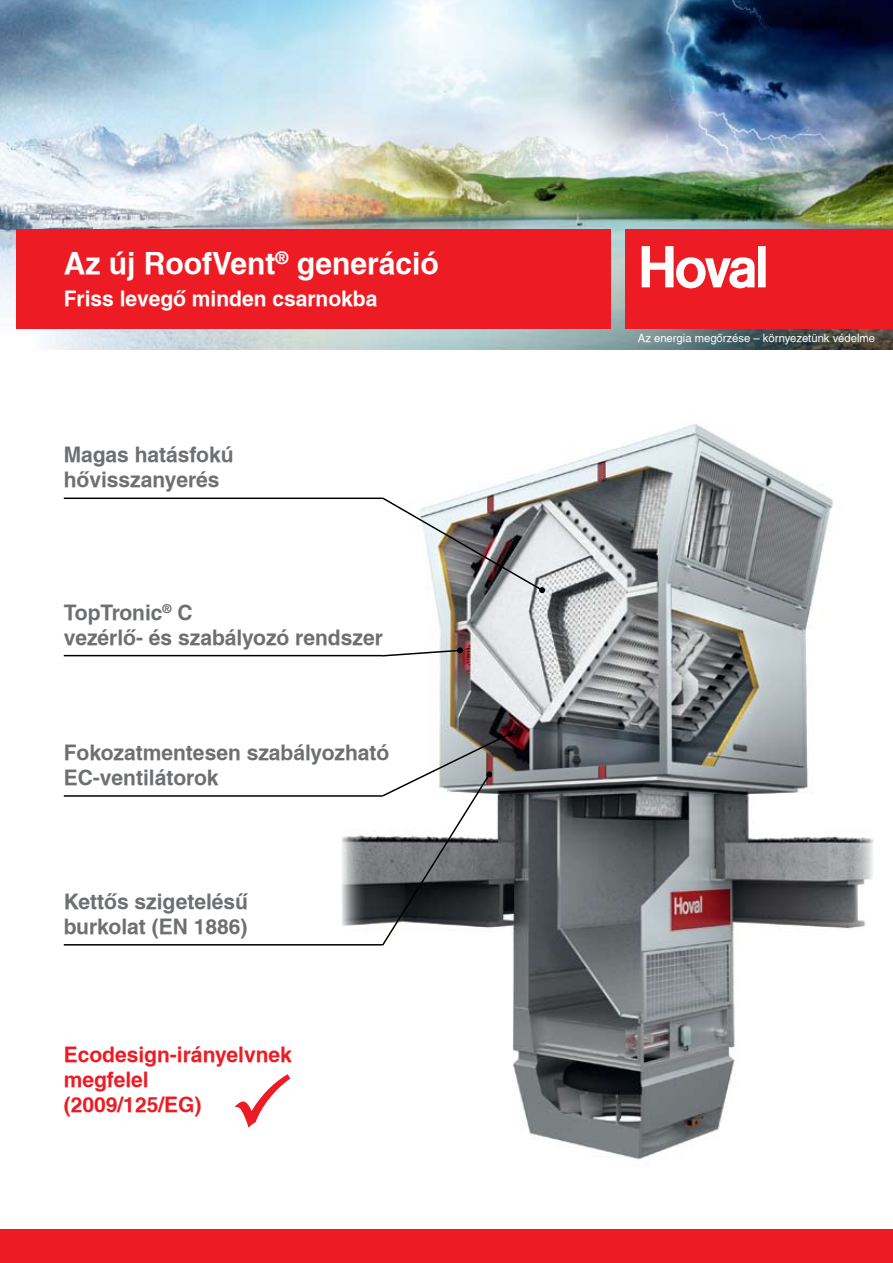
<style>
.page{position:relative;width:893px;height:1263px;background:#fff}
.page>*{position:absolute;margin:0;border:0;box-sizing:border-box;transform-origin:0 0}
.t1{font:700 30px "H Helvetica";color:#fff}
.t2{font:700 21px/25.2px "H Helvetica";color:#6d6f71}
.t3{font:700 21px/25.2px "H Helvetica";color:#ed1c24}
.t4{font:700 21px "H Helvetica";color:#fff}
.t5{font:11.25px "H Helvetica Normal";color:#fff}
</style>
<div class="page">
<div style="left:0;top:1229px;width:893px;height:34px;background:#ed1c24"></div>
<img style="left:342px;top:423px;width:531px;height:737px">
<hr style="left:64px;top:497px;width:319px;height:2px;background:#000">
<img style="left:381px;top:496px;width:165px;height:97px">
<hr style="left:64px;top:655px;width:319px;height:1px;background:#000">
<svg style="left:381px;top:647px;width:82px;height:10px"></svg>
<hr style="left:64px;top:795px;width:319px;height:2px;background:#000">
<hr style="left:64px;top:944px;width:319px;height:1px;background:#000">
<svg style="left:381px;top:730px;width:132px;height:217px"></svg>
<img style="left:0;top:0;width:893px;height:350px">
<div style="left:17px;top:230px;width:594px;height:99px;background:#ed1c24"></div>
<div style="left:625px;top:230px;width:268px;height:99px;background:#ed1c24"></div>
<svg style="left:642px;top:246px;width:124px;height:42px"></svg>
<svg style="left:234px;top:1074px;width:57px;height:54px"></svg>
<h1 class="t1" style="left:64px;top:245px;width:377px">Az új RoofVent<sup>®</sup> generáció</h1>
<p class="t4" style="left:64px;top:285px;width:315px">Friss levegő minden csarnokba</p>
<p class="t2" style="left:64px;top:442px;width:171px">Magas hatásfokú hővisszanyerés</p>
<p class="t2" style="left:64px;top:599px;width:321px">TopTronic<sup>®</sup> C<br>vezérlő- és szabályozó rendszer</p>
<p class="t2" style="left:64px;top:740px;width:327px">Fokozatmentesen szabályozható<br>EC-ventilátorok</p>
<p class="t2" style="left:64px;top:888px;width:186px">Kettős szigetelésű burkolat (EN 1886)</p>
<p class="t3" style="left:64px;top:1041px;width:230px">Ecodesign-irányelvnek megfelel<br>(2009/125/EG)</p>
<p class="t5" style="left:638px;top:331px;width:239px">Az energia megőrzése — környezetünk védelme</p>
</div>
